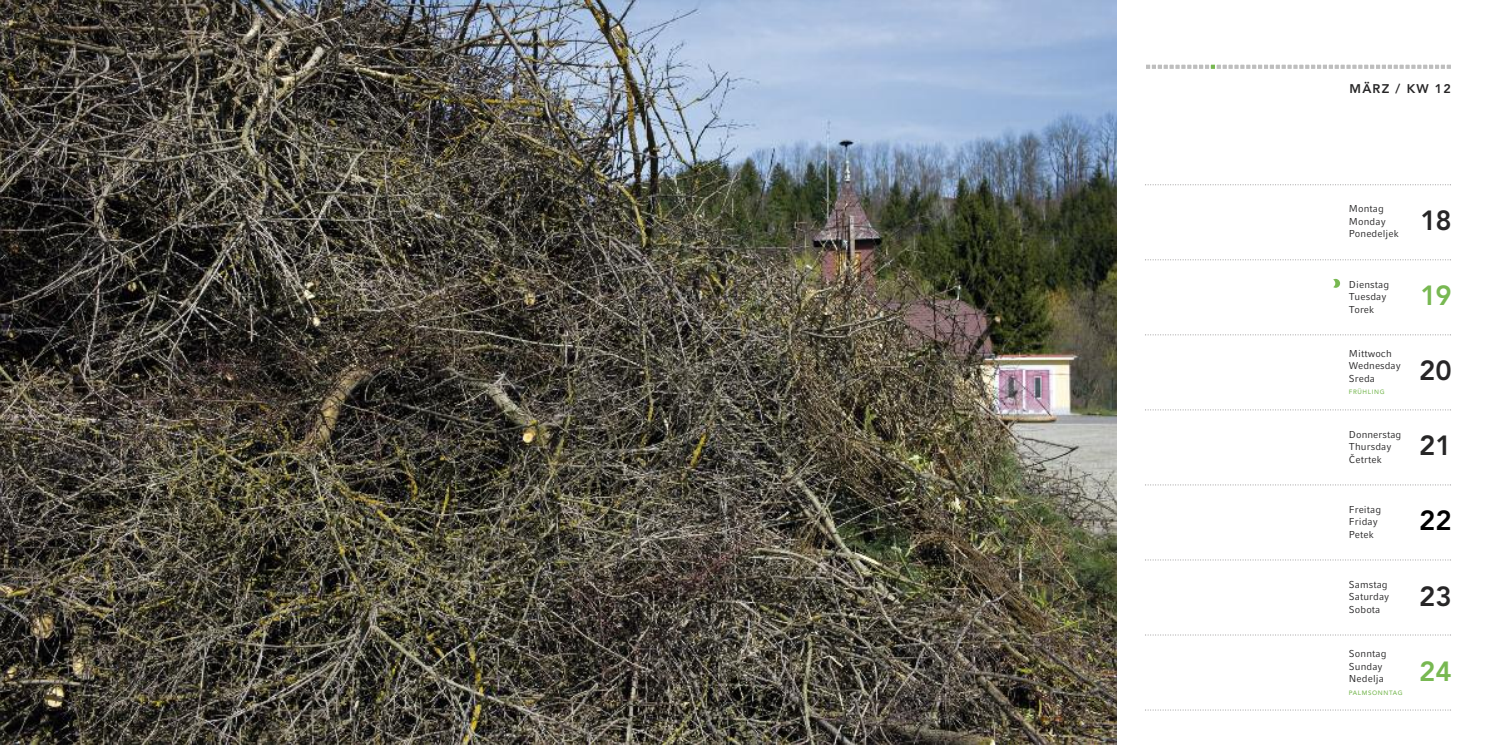
<style>
.page{position:relative;width:1489px;height:745px;background:#fff}
.page>*{position:absolute;margin:0;border:0;box-sizing:border-box;transform-origin:0 0}
.t1{font:800 27.5px "Avenir";color:#272627}
.t2{font:800 27.5px "Avenir";color:#78b852}
.t3{font:800 27.5px "Avenir";color:#000}
.t4{font:800 12.5px "Avenir";letter-spacing:.1em;color:#272627}
.t5{font:10px/12.5px "Compatil Fact LT";letter-spacing:.01em;color:#272627}
.t6{font:500 6.25px "Avenir";letter-spacing:.1em;color:#78b852}
.s1{font-family:"Compatil Fact LTCE"}
</style>
<div class="page">
<svg style="left:1146px;top:64px;width:305px;height:5px"></svg>
<img style="left:0;top:0;width:1116px;height:744px">
<svg style="left:1145px;top:184px;width:305px;height:1px"></svg>
<svg style="left:1145px;top:259px;width:305px;height:1px"></svg>
<svg style="left:1145px;top:334px;width:304px;height:1px"></svg>
<svg style="left:1145px;top:409px;width:304px;height:1px"></svg>
<svg style="left:1145px;top:484px;width:304px;height:1px"></svg>
<svg style="left:1145px;top:559px;width:304px;height:1px"></svg>
<svg style="left:1145px;top:634px;width:304px;height:1px"></svg>
<svg style="left:1145px;top:709px;width:304px;height:1px"></svg>
<svg style="left:1330px;top:279px;width:9px;height:8px"></svg>
<div style="left:1326px;top:279px;width:9px;height:8px;background:#fff;border-radius:50%"></div>
<p class="t4" style="left:1349px;top:81px;width:103px">MÄRZ / KW 12</p>
<p class="t5" style="left:1348px;top:202px;width:51px">Montag<br>Monday<br>Ponedeljek</p>
<p class="t5" style="left:1348px;top:278px;width:42px">Dienstag<br>Tuesday<br>Torek</p>
<p class="t5" style="left:1348px;top:347px;width:53px">Mittwoch<br>Wednesday<br>Sreda</p>
<p class="t6" style="left:1348px;top:388px;width:37px">FRÜHLING</p>
<p class="t5" style="left:1348px;top:427px;width:54px">Donnerstag<br>Thursday<br><span class="s1">Č</span>etrtek</p>
<p class="t5" style="left:1348px;top:502px;width:34px">Freitag<br>Friday<br>Petek</p>
<p class="t5" style="left:1348px;top:577px;width:42px">Samstag<br>Saturday<br>Sobota</p>
<p class="t5" style="left:1348px;top:647px;width:39px">Sonntag<br>Sunday<br>Nedelja</p>
<p class="t6" style="left:1348px;top:688px;width:55px">PALMSONNTAG</p>
<h1 class="t1" style="left:1420px;top:204px;width:33px">18</h1>
<h1 class="t2" style="left:1420px;top:279px;width:33px">19</h1>
<h1 class="t1" style="left:1418px;top:354px;width:34px">20</h1>
<h1 class="t1" style="left:1418px;top:429px;width:34px">21</h1>
<h1 class="t3" style="left:1418px;top:504px;width:34px">22</h1>
<h1 class="t1" style="left:1418px;top:579px;width:34px">23</h1>
<h1 class="t2" style="left:1418px;top:654px;width:34px">24</h1>
</div>
